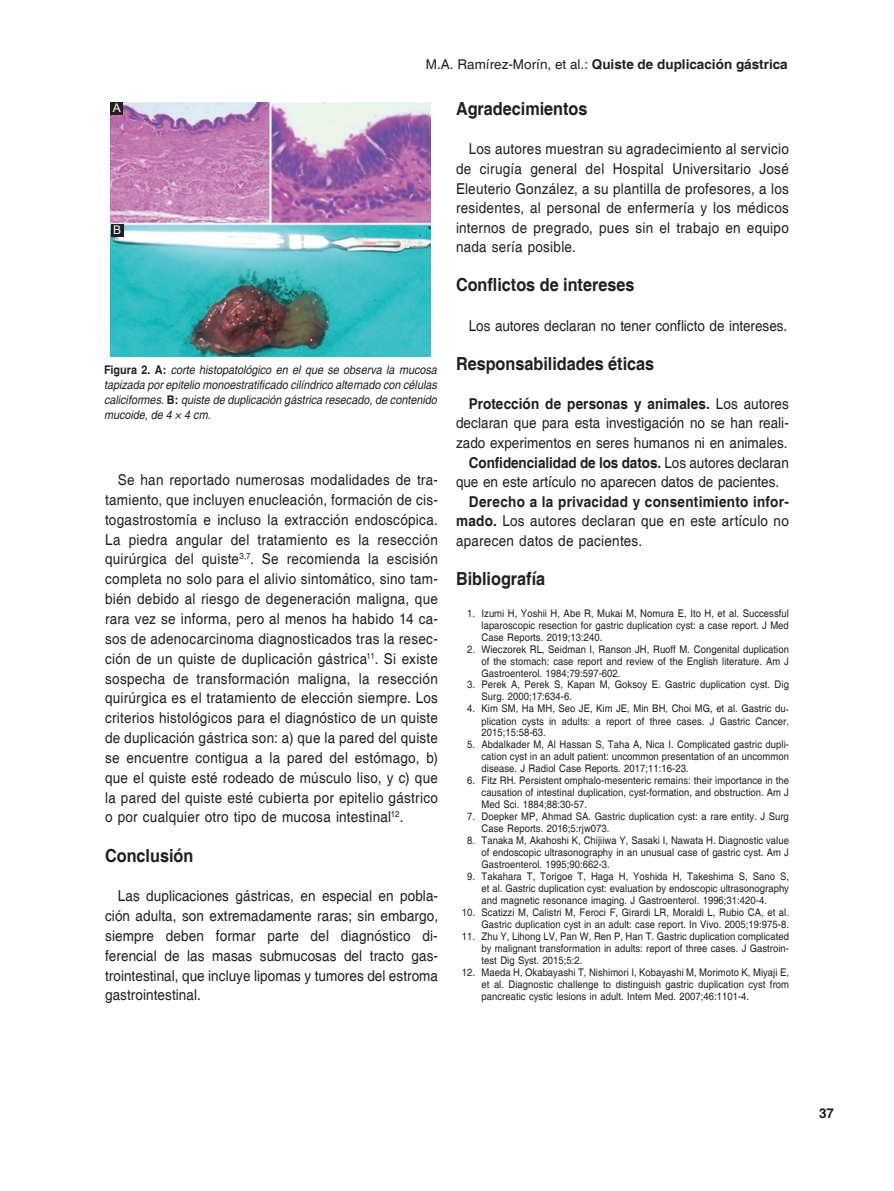
<style>
.page{position:relative;width:894px;height:1191px;background:#fff}
.page>*{position:absolute;margin:0;border:0;box-sizing:border-box;transform-origin:0 0}
.t1{font:700 18px "Helvetica";color:#231f20;scale:.9 1}
.t2{font:15px/19.8px "Helvetica";letter-spacing:.005em;color:#231f20;text-align:justify;scale:.9 1}
.t3{font:700 15px "Helvetica";color:#231f20;scale:.9 1}
.t4{font:700 13.5px "Helvetica";color:#231f20}
.t5{font:italic 12px/15px "Helvetica";color:#231f20;text-align:justify;scale:.9 1}
.t6{font:12px "Arial";color:#fff}
.t7{font:10.5px/12px "Helvetica";letter-spacing:.005em;color:#231f20;text-align:justify;scale:.9 1}
.s1{font-weight:400}
.s2{font-weight:700;font-style:normal}
.s3{font-weight:700}
</style>
<div class="page">
<img style="left:111px;top:102px;width:319px;height:254px">
<div style="left:110px;top:102px;width:13px;height:13px;background:#231f20"></div>
<div style="left:111px;top:224px;width:13px;height:13px;background:#231f20"></div>
<p class="t4" style="left:425px;top:56px;width:363px"><span class="s1">M.A. Ramírez-Morín, et al.:</span> Quiste de duplicación gástrica</p>
<p class="t6" style="left:113px;top:99px;width:10px">A</p>
<p class="t6" style="left:113px;top:222px;width:10px">B</p>
<p class="t5" style="left:104px;top:362px;width:371px"><span class="s2">Figura 2. A:</span> corte histopatológico en el que se observa la mucosa tapizada por epitelio monoestratificado cilíndrico alternado con células caliciformes. <span class="s2">B:</span> quiste de duplicación gástrica resecado, de contenido mucoide, de 4 × 4 cm.</p>
<p class="t2" style="left:105px;top:470px;width:371px;text-indent:13px">Se han reportado numerosas modalidades de tra&shy;tamiento, que incluyen enucleación, formación de cis&shy;togastrostomía e incluso la extracción endoscópica.<br>La piedra angular del tratamiento es la resección quirúrgica del quiste<sup>3,7</sup>. Se recomienda la escisión completa no solo para el alivio sintomático, sino tam&shy;bién debido al riesgo de degeneración maligna, que rara vez se informa, pero al menos ha habido 14 ca&shy;sos de adenocarcinoma diagnosticados tras la resec&shy;ción de un quiste de duplicación gástrica<sup>11</sup>. Si existe sospecha de transformación maligna, la resección quirúrgica es el tratamiento de elección siempre. Los criterios histológicos para el diagnóstico de un quiste de duplicación gástrica son: a) que la pared del quiste se encuentre contigua a la pared del estómago, b) que el quiste esté rodeado de músculo liso, y c) que la pared del quiste esté cubierta por epitelio gástrico o por cualquier otro tipo de mucosa intestinal<sup>12</sup>.</p>
<h1 class="t1" style="left:105px;top:844px;width:100px">Conclusión</h1>
<p class="t2" style="left:105px;top:886px;width:371px;text-indent:13px">Las duplicaciones gástricas, en especial en pobla&shy;ción adulta, son extremadamente raras; sin embargo, siempre deben formar parte del diagnóstico di&shy;ferencial de las masas submucosas del tracto gas&shy;trointestinal, que incluye lipomas y tumores del estroma gastrointestinal.</p>
<h1 class="t1" style="left:456px;top:98px;width:148px">Agradecimientos</h1>
<p class="t2" style="left:456px;top:140px;width:371px;text-indent:13px">Los autores muestran su agradecimiento al servicio de cirugía general del Hospital Universitario José Eleuterio González, a su plantilla de profesores, a los residentes, al personal de enfermería y los médicos internos de pregrado, pues sin el trabajo en equipo nada sería posible.</p>
<h1 class="t1" style="left:456px;top:274px;width:200px">Conflictos de intereses</h1>
<h2 class="t2" style="left:468px;top:316px;width:355px">Los autores declaran no tener conflicto de intereses.</h2>
<h1 class="t1" style="left:456px;top:352px;width:222px">Responsabilidades éticas</h1>
<h2 class="t3" style="left:468px;top:394px;width:357px">Protección de personas y animales. <span class="s1">Los autores</span></h2>
<h2 class="t2" style="left:456px;top:413px;width:371px">declaran que para esta investigación no se han reali-</h2>
<h2 class="t2" style="left:456px;top:433px;width:370px">zado experimentos en seres humanos ni en animales.</h2>
<h2 class="t3" style="left:468px;top:453px;width:357px">Confidencialidad de los datos. <span class="s1">Los autores declaran</span></h2>
<h2 class="t2" style="left:456px;top:472px;width:360px">que en este artículo no aparecen datos de pacientes.</h2>
<h2 class="t2" style="left:456px;top:492px;width:371px;text-indent:13px"><span class="s3">Derecho a la privacidad y consentimiento infor&shy;mado.</span> Los autores declaran que en este artículo no aparecen datos de pacientes.</h2>
<h1 class="t1" style="left:456px;top:567px;width:101px">Bibliografía</h1>
<p class="t7" style="left:481px;top:607px;width:343px;text-indent:-14px">1. Izumi H, Yoshii H, Abe R, Mukai M, Nomura E, Ito H, et al. Successful laparoscopic resection for gastric duplication cyst: a case report. J Med Case Reports. 2019;13:240.</p>
<p class="t7" style="left:481px;top:643px;width:343px;text-indent:-14px">2. Wieczorek RL, Seidman I, Ranson JH, Ruoff M. Congenital duplication of the stomach: case report and review of the English literature. Am J Gastroenterol. 1984;79:597-602.</p>
<p class="t7" style="left:481px;top:679px;width:343px;text-indent:-14px">3. Perek A, Perek S, Kapan M, Goksoy E. Gastric duplication cyst. Dig<br>Surg. 2000;17:634-6.</p>
<p class="t7" style="left:481px;top:703px;width:343px;text-indent:-14px">4. Kim SM, Ha MH, Seo JE, Kim JE, Min BH, Choi MG, et al. Gastric du&shy;plication cysts in adults: a report of three cases. J Gastric Cancer.<br>2015;15:58-63.</p>
<p class="t7" style="left:481px;top:739px;width:343px;text-indent:-14px">5. Abdalkader M, Al Hassan S, Taha A, Nica I. Complicated gastric dupli&shy;cation cyst in an adult patient: uncommon presentation of an uncommon disease. J Radiol Case Reports. 2017;11:16-23.</p>
<p class="t7" style="left:481px;top:775px;width:343px;text-indent:-14px">6. Fitz RH. Persistent omphalo-mesenteric remains: their importance in the causation of intestinal duplication, cyst-formation, and obstruction. Am J Med Sci. 1884;88:30-57.</p>
<p class="t7" style="left:481px;top:811px;width:343px;text-indent:-14px">7. Doepker MP, Ahmad SA. Gastric duplication cyst: a rare entity. J Surg<br>Case Reports. 2016;5:rjw073.</p>
<p class="t7" style="left:481px;top:835px;width:343px;text-indent:-14px">8. Tanaka M, Akahoshi K, Chijiiwa Y, Sasaki I, Nawata H. Diagnostic value of endoscopic ultrasonography in an unusual case of gastric cyst. Am J Gastroenterol. 1995;90:662-3.</p>
<p class="t7" style="left:481px;top:870px;width:343px;text-indent:-14px">9. Takahara T, Torigoe T, Haga H, Yoshida H, Takeshima S, Sano S, et al. Gastric duplication cyst: evaluation by endoscopic ultrasonography and magnetic resonance imaging. J Gastroenterol. 1996;31:420-4.</p>
<p class="t7" style="left:461px;top:906px;width:365px;text-align:right">10. Scatizzi M, Calistri M, Feroci F, Girardi LR, Moraldi L, Rubio CA, et al.<br>Gastric duplication cyst in an adult: case report. In Vivo. 2005;19:975-8.</p>
<p class="t7" style="left:481px;top:930px;width:343px;text-indent:-20px">11. Zhu Y, Lihong LV, Pan W, Ren P, Han T. Gastric duplication complicated by malignant transformation in adults: report of three cases. J Gastroin&shy;test Dig Syst. 2015;5:2.</p>
<p class="t7" style="left:481px;top:966px;width:343px;text-indent:-20px">12. Maeda H, Okabayashi T, Nishimori I, Kobayashi M, Morimoto K, Miyaji E, et al. Diagnostic challenge to distinguish gastric duplication cyst from pancreatic cystic lesions in adult. Intern Med. 2007;46:1101-4.</p>
<p class="t4" style="left:818px;top:1104px;width:17px">37</p>
</div>
